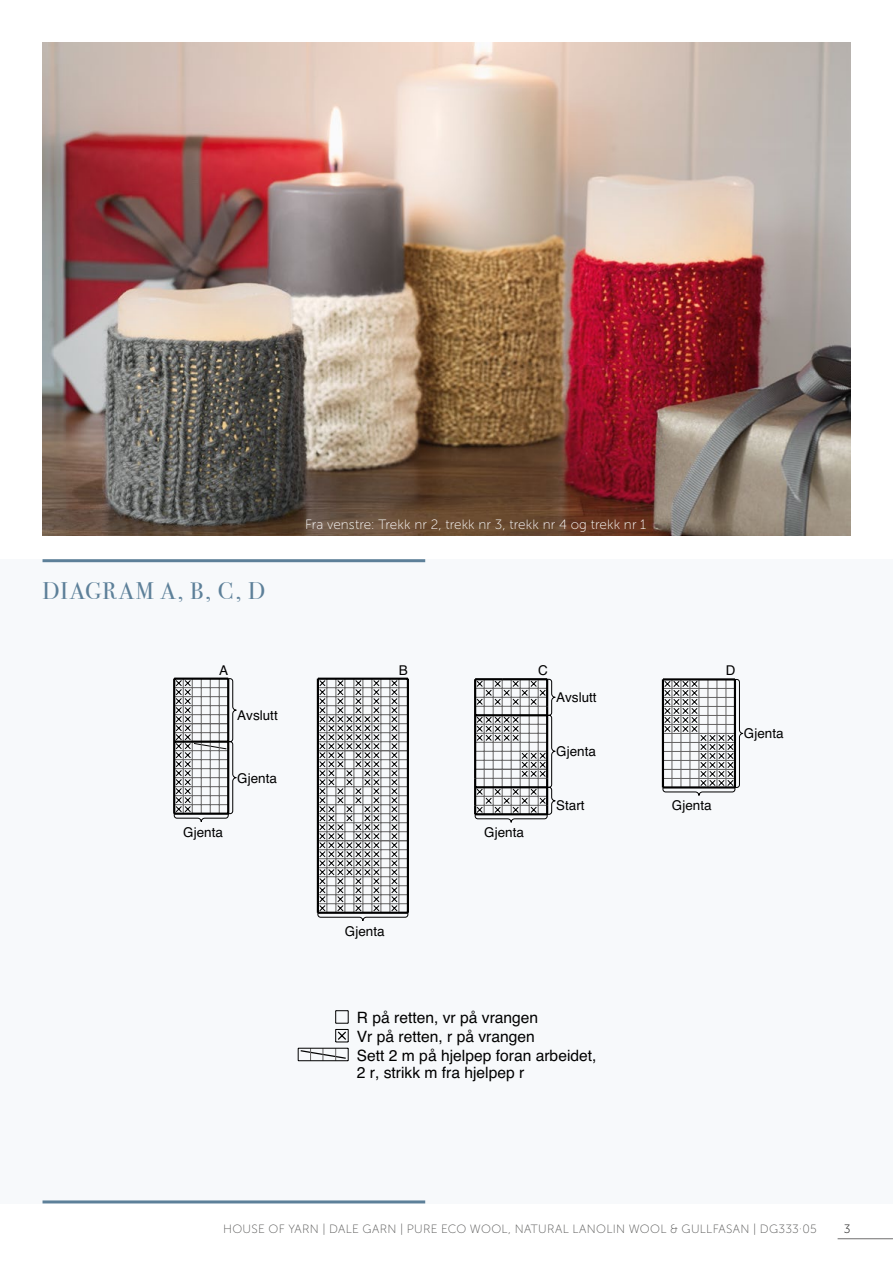
<style>
.page{position:relative;width:893px;height:1263px;background:#fff}
.page>*{position:absolute;margin:0;border:0;box-sizing:border-box;transform-origin:0 0}
.INNHOLD{font:24px "Bodoni Svty Two ITCTT";letter-spacing:.07em;color:#5d8099}
.t1{font:15.6px/18.8px "Helvetica";color:#000}
.t2{font:13.5px "Helvetica";color:#000}
.INNHOLD-2{font:13.5px "Museo Sans 100";letter-spacing:.005em;color:#fff}
.t3{font:12px "Museo Sans 100";letter-spacing:.025em;color:#575756}
.t4{font:12px "Museo Sans 100";color:#000}
</style>
<div class="page">
<hr style="left:838px;top:1238px;width:55px;height:1px;background:#706f6f">
<img style="left:43px;top:43px;width:807px;height:493px">
<div style="left:0;top:559px;width:893px;height:644px;background:#f7f9fb"></div>
<hr style="left:43px;top:559px;width:382px;height:3px;background:#5d8099">
<hr style="left:43px;top:1200px;width:382px;height:3px;background:#5d8099">
<svg style="left:317px;top:677px;width:92px;height:244px"></svg>
<svg style="left:173px;top:677px;width:64px;height:145px"></svg>
<svg style="left:474px;top:678px;width:82px;height:145px"></svg>
<svg style="left:661px;top:678px;width:83px;height:118px"></svg>
<svg style="left:298px;top:1010px;width:51px;height:52px"></svg>
<p class="INNHOLD" style="left:43px;top:571px;width:224px">DIAGRAM A, B, C, D</p>
<p class="t2" style="left:219px;top:659px;width:11px">A</p>
<p class="t2" style="left:237px;top:704px;width:42px">Avslutt</p>
<p class="t2" style="left:237px;top:767px;width:41px">Gjenta</p>
<p class="t2" style="left:183px;top:821px;width:41px">Gjenta</p>
<p class="INNHOLD-2" style="left:305px;top:517px;width:343px">Fra venstre: Trekk nr 2, trekk nr 3, trekk nr 4 og trekk nr 1</p>
<p class="t2" style="left:399px;top:659px;width:11px">B</p>
<p class="t2" style="left:538px;top:660px;width:11px">C</p>
<p class="t2" style="left:556px;top:687px;width:42px">Avslutt</p>
<p class="t2" style="left:484px;top:822px;width:41px">Gjenta</p>
<p class="t2" style="left:556px;top:741px;width:41px">Gjenta</p>
<p class="t2" style="left:556px;top:795px;width:30px">Start</p>
<p class="t2" style="left:726px;top:660px;width:11px">D</p>
<p class="t2" style="left:744px;top:723px;width:41px">Gjenta</p>
<p class="t2" style="left:672px;top:795px;width:41px">Gjenta</p>
<p class="t2" style="left:345px;top:920px;width:41px">Gjenta</p>
<p class="t2" style="left:417px;top:1001px;width:42px">Avslutt</p>
<p class="t1" style="left:357px;top:1009px;width:241px">R på retten, vr på vrangen<br>Vr på retten, r på vrangen<br>Sett 2 m på hjelpep foran arbeidet,</p>
<p class="t1" style="left:357px;top:1063px;width:169px">2 r, strikk m fra hjelpep r</p>
<p class="t2" style="left:417px;top:1064px;width:41px">Gjenta</p>
<p class="t3" style="left:223px;top:1222px;width:595px">HOUSE OF YARN | DALE GARN | PURE ECO WOOL, NATURAL LANOLIN WOOL &amp; GULLFASAN | DG333·05</p>
<p class="t4" style="left:844px;top:1222px;width:8px">3</p>
</div>
